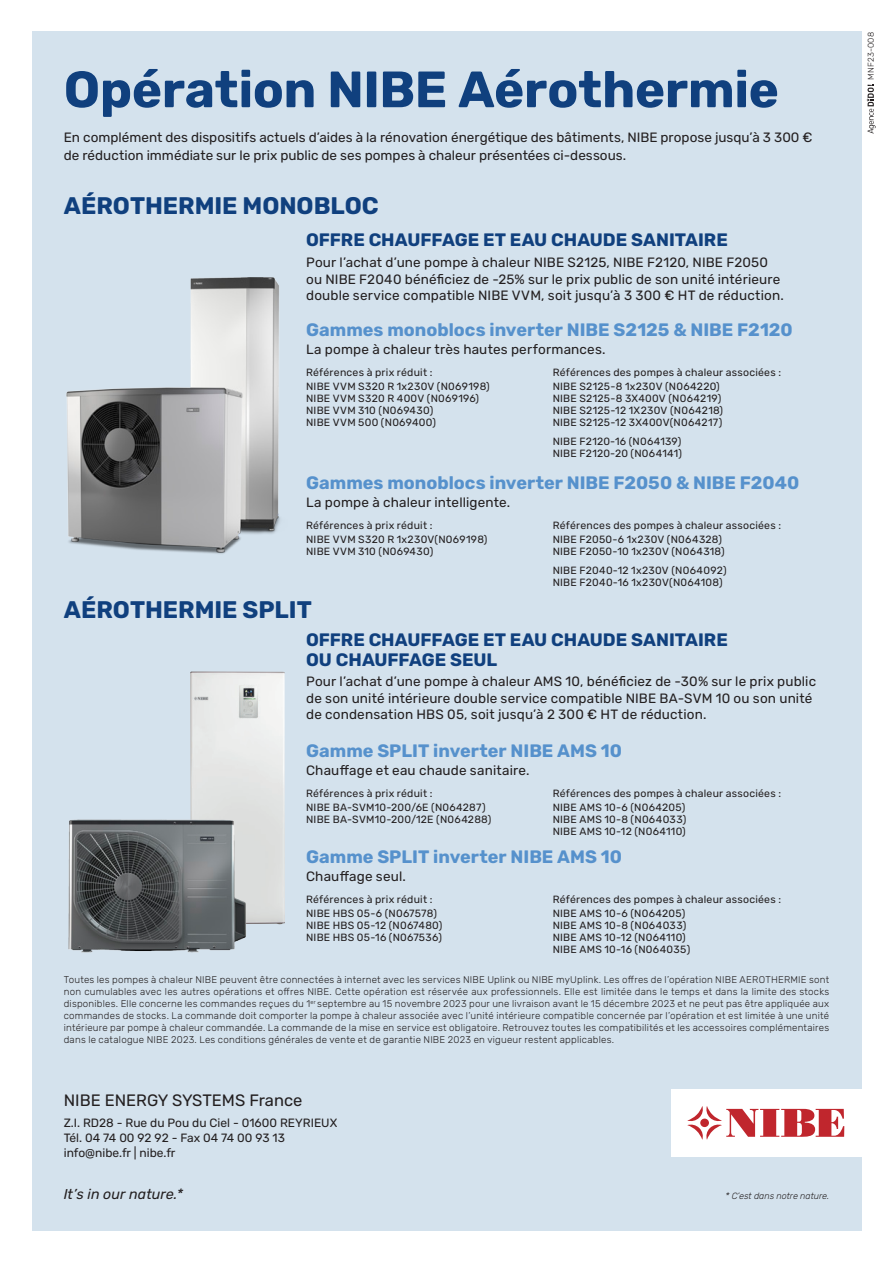
<style>
.page{position:relative;width:893px;height:1263px;background:#fff}
.page>*{position:absolute;margin:0;border:0;box-sizing:border-box;transform-origin:0 0}
.Heading_18_pt_Medium{font:700 51px "Rubik";letter-spacing:-.005em;color:#10407e}
.Heading_18_pt_Medium-2{font:700 24px "Rubik";color:#10407e}
.Heading_18_pt_Medium-3{font:700 18px "Rubik";color:#5691cc}
.Heading_18_pt_Medium-4{font:700 18px "Rubik";color:#10407e}
.Subheading{font:16.5px "Rubik";color:#231f20}
.Body_copy{font:italic 14.25px "Rubik";letter-spacing:.01em;color:#231f20}
.Body_copy-2{font:13.5px "Rubik";letter-spacing:.01em;color:#231f20}
.Subheading-2{font:12px "Rubik";color:#231f20}
.Body_copy-3{font:10.5px "Rubik";letter-spacing:.02em;color:#231f20}
.Body_copy-4{font:300 9.75px/12px "Rubik";letter-spacing:.02em;color:#231f20;text-align:justify}
.Not{font:italic 300 9px "Rubik";color:#231f20}
.t1{font:300 8.4px "Rubik";letter-spacing:.025em;color:#231f20}
</style>
<div class="page">
<div style="left:32px;top:32px;width:829px;height:1199px;background:#d4e2ed"></div>
<div style="left:672px;top:1089px;width:189px;height:68px;background:#fff"></div>
<svg style="left:687px;top:1106px;width:157px;height:34px"></svg>
<img style="left:66px;top:278px;width:214px;height:276px">
<img style="left:190px;top:671px;width:95px;height:254px">
<svg style="left:866px;top:85px;width:9px;height:49px"></svg>
<img style="left:68px;top:793px;width:191px;height:160px">
<p class="Heading_18_pt_Medium" style="left:64px;top:61px;width:717px">Opération NIBE Aérothermie</p>
<p class="Body_copy-2" style="left:64px;top:130px;width:750px">En complément des dispositifs actuels d’aides à la rénovation énergétique des bâtiments, NIBE propose jusqu’à 3 300 €</p>
<p class="Body_copy-2" style="left:64px;top:148px;width:564px">de réduction immédiate sur le prix public de ses pompes à chaleur présentées ci-dessous.</p>
<p class="Heading_18_pt_Medium-2" style="left:64px;top:192px;width:316px">AÉROTHERMIE MONOBLOC</p>
<p class="Heading_18_pt_Medium-4" style="left:306px;top:230px;width:423px">OFFRE CHAUFFAGE ET EAU CHAUDE SANITAIRE</p>
<p class="Body_copy-2" style="left:306px;top:255px;width:463px">Pour l’achat d’une pompe à chaleur NIBE S2125, NIBE F2120, NIBE F2050</p>
<p class="Body_copy-2" style="left:306px;top:271px;width:476px">ou NIBE F2040 bénéficiez de -25% sur le prix public de son unité intérieure</p>
<p class="Body_copy-2" style="left:306px;top:288px;width:479px">double service compatible NIBE VVM, soit jusqu’à 3 300 € HT de réduction.</p>
<p class="Heading_18_pt_Medium-3" style="left:306px;top:319px;width:488px">Gammes monoblocs inverter NIBE S2125 &amp; NIBE F2120</p>
<p class="Body_copy-2" style="left:306px;top:342px;width:301px">La pompe à chaleur très hautes performances.</p>
<p class="Body_copy-3" style="left:306px;top:366px;width:128px">Références à prix réduit :</p>
<p class="Body_copy-3" style="left:306px;top:380px;width:185px">NIBE VVM S320 R 1x230V (N069198)</p>
<p class="Body_copy-3" style="left:306px;top:392px;width:175px">NIBE VVM S320 R 400V (N069196)</p>
<p class="Body_copy-3" style="left:306px;top:404px;width:129px">NIBE VVM 310 (N069430)</p>
<p class="Body_copy-3" style="left:306px;top:416px;width:131px">NIBE VVM 500 (N069400)</p>
<p class="Body_copy-3" style="left:553px;top:366px;width:230px">Références des pompes à chaleur associées :</p>
<p class="Body_copy-3" style="left:553px;top:380px;width:169px">NIBE S2125-8 1x230V (N064220)</p>
<p class="Body_copy-3" style="left:553px;top:392px;width:170px">NIBE S2125-8 3X400V (N064219)</p>
<p class="Body_copy-3" style="left:553px;top:404px;width:172px">NIBE S2125-12 1X230V (N064218)</p>
<p class="Body_copy-3" style="left:553px;top:416px;width:171px">NIBE S2125-12 3X400V(N064217)</p>
<p class="Body_copy-3" style="left:553px;top:436px;width:130px">NIBE F2120-16 (N064139)</p>
<p class="Body_copy-3" style="left:553px;top:448px;width:131px">NIBE F2120-20 (N064141)</p>
<p class="Heading_18_pt_Medium-3" style="left:306px;top:473px;width:495px">Gammes monoblocs inverter NIBE F2050 &amp; NIBE F2040</p>
<p class="Body_copy-2" style="left:306px;top:495px;width:206px">La pompe à chaleur intelligente.</p>
<p class="Body_copy-3" style="left:306px;top:519px;width:128px">Références à prix réduit :</p>
<p class="Body_copy-3" style="left:306px;top:533px;width:183px">NIBE VVM S320 R 1x230V(N069198)</p>
<p class="Body_copy-3" style="left:306px;top:545px;width:129px">NIBE VVM 310 (N069430)</p>
<p class="Heading_18_pt_Medium-2" style="left:64px;top:596px;width:250px">AÉROTHERMIE SPLIT</p>
<p class="Body_copy-3" style="left:553px;top:519px;width:230px">Références des pompes à chaleur associées :</p>
<p class="Body_copy-3" style="left:553px;top:533px;width:171px">NIBE F2050-6 1x230V (N064328)</p>
<p class="Body_copy-3" style="left:553px;top:545px;width:173px">NIBE F2050-10 1x230V (N064318)</p>
<p class="Body_copy-3" style="left:553px;top:565px;width:175px">NIBE F2040-12 1x230V (N064092)</p>
<p class="Body_copy-3" style="left:553px;top:577px;width:171px">NIBE F2040-16 1x230V(N064108)</p>
<p class="Heading_18_pt_Medium-4" style="left:306px;top:630px;width:423px">OFFRE CHAUFFAGE ET EAU CHAUDE SANITAIRE</p>
<p class="Heading_18_pt_Medium-4" style="left:306px;top:649px;width:193px">OU CHAUFFAGE SEUL</p>
<p class="Body_copy-2" style="left:306px;top:674px;width:511px">Pour l’achat d’une pompe à chaleur AMS 10, bénéficiez de -30% sur le prix public</p>
<p class="Body_copy-2" style="left:306px;top:691px;width:508px">de son unité intérieure double service compatible NIBE BA-SVM 10 ou son unité</p>
<p class="Body_copy-2" style="left:306px;top:707px;width:402px">de condensation HBS 05, soit jusqu’à 2 300 € HT de réduction.</p>
<p class="Heading_18_pt_Medium-3" style="left:306px;top:740px;width:317px">Gamme SPLIT inverter NIBE AMS 10</p>
<p class="Body_copy-2" style="left:306px;top:762px;width:225px">Chauffage et eau chaude sanitaire.</p>
<p class="Body_copy-3" style="left:306px;top:787px;width:128px">Références à prix réduit :</p>
<p class="Body_copy-3" style="left:306px;top:801px;width:181px">NIBE BA-SVM10-200/6E (N064287)</p>
<p class="Body_copy-3" style="left:306px;top:813px;width:187px">NIBE BA-SVM10-200/12E (N064288)</p>
<p class="Body_copy-3" style="left:553px;top:787px;width:230px">Références des pompes à chaleur associées :</p>
<p class="Body_copy-3" style="left:553px;top:801px;width:134px">NIBE AMS 10-6 (N064205)</p>
<p class="Body_copy-3" style="left:553px;top:813px;width:135px">NIBE AMS 10-8 (N064033)</p>
<p class="Body_copy-3" style="left:553px;top:825px;width:135px">NIBE AMS 10-12 (N064110)</p>
<p class="Heading_18_pt_Medium-3" style="left:306px;top:847px;width:317px">Gamme SPLIT inverter NIBE AMS 10</p>
<p class="Body_copy-2" style="left:306px;top:869px;width:101px">Chauffage seul.</p>
<p class="Body_copy-3" style="left:306px;top:893px;width:128px">Références à prix réduit :</p>
<p class="Body_copy-3" style="left:306px;top:907px;width:132px">NIBE HBS 05-6 (N067578)</p>
<p class="Body_copy-3" style="left:306px;top:919px;width:138px">NIBE HBS 05-12 (N067480)</p>
<p class="Body_copy-3" style="left:306px;top:931px;width:137px">NIBE HBS 05-16 (N067536)</p>
<p class="Body_copy-3" style="left:553px;top:893px;width:230px">Références des pompes à chaleur associées :</p>
<p class="Body_copy-3" style="left:553px;top:907px;width:134px">NIBE AMS 10-6 (N064205)</p>
<p class="Body_copy-3" style="left:553px;top:919px;width:135px">NIBE AMS 10-8 (N064033)</p>
<p class="Body_copy-3" style="left:553px;top:931px;width:135px">NIBE AMS 10-12 (N064110)</p>
<p class="Body_copy-3" style="left:553px;top:943px;width:139px">NIBE AMS 10-16 (N064035)</p>
<p class="Body_copy-4" style="left:64px;top:974px;width:767px">Toutes les pompes à chaleur NIBE peuvent être connectées à internet avec les services NIBE Uplink ou NIBE myUplink. Les offres de l’opération NIBE AEROTHERMIE sont non cumulables avec les autres opérations et offres NIBE. Cette opération est réservée aux professionnels. Elle est limitée dans le temps et dans la limite des stocks disponibles. Elle concerne les commandes reçues du 1<sup>er</sup> septembre au 15 novembre 2023 pour une livraison avant le 15 décembre 2023 et ne peut pas être appliquée aux commandes de stocks. La commande doit comporter la pompe à chaleur associée avec l’unité intérieure compatible concernée par l’opération et est limitée à une unité intérieure par pompe à chaleur commandée. La commande de la mise en service est obligatoire. Retrouvez toutes les compatibilités et les accessoires complémentaires dans le catalogue NIBE 2023. Les conditions générales de vente et de garantie NIBE 2023 en vigueur restent applicables.</p>
<p class="Subheading" style="left:64px;top:1091px;width:240px">NIBE ENERGY SYSTEMS France</p>
<p class="Subheading-2" style="left:64px;top:1116px;width:275px">Z.I. RD28 - Rue du Pou du Ciel - 01600 REYRIEUX</p>
<p class="Subheading-2" style="left:64px;top:1131px;width:223px">Tél. 04 74 00 92 92 - Fax 04 74 00 93 13</p>
<p class="Subheading-2" style="left:64px;top:1146px;width:113px">info@nibe.fr | nibe.fr</p>
<p class="Body_copy" style="left:64px;top:1186px;width:121px">It’s in our nature.*</p>
<p class="Not" style="left:725px;top:1191px;width:105px">* C’est dans notre nature.</p>
<p class="t1" style="left:866px;top:80px;width:50px;rotate:-90deg">MNF23-008</p>
</div>
